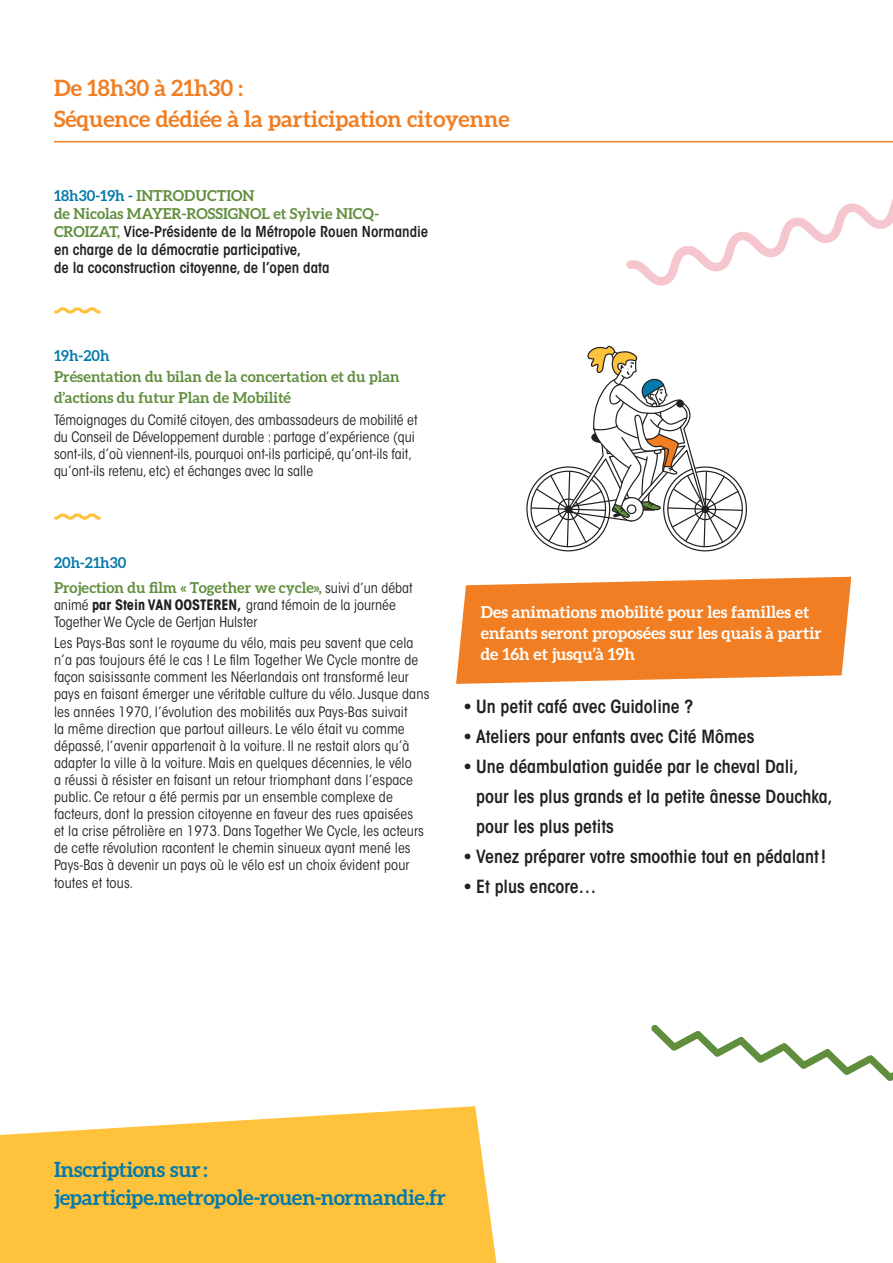
<style>
.page{position:relative;width:893px;height:1263px;background:#fff}
.page>*{position:absolute;margin:0;border:0;box-sizing:border-box;transform-origin:0 0}
.t1{font:700 22.5px/31px "Aleo";color:#f17e22}
.t2{font:700 21px/27.5px "Aleo";letter-spacing:-.005em;color:#057aaa}
.t3{font:600 condensed 18px/30px "ITC Avant Garde Std";color:#231f20}
.t4{font:700 16.5px/21px "Aleo";color:#fff}
.t5{font:700 15px/18.1px "Aleo";color:#608e3d}
.t6{font:600 condensed 15px/18px "ITC Avant Garde Std";color:#231f20}
.t7{font:700 15px "Aleo";color:#057aaa}
.t8{font:condensed 14.25px/17.1px "ITC Avant Garde Std";letter-spacing:.01em;color:#231f20}
.s1{color:#057aaa}
.s2{font-family:"Aleo";font-weight:700;font-stretch:normal;color:#608e3d}
.s3{font-family:"ITC Avant Garde Std";font-weight:400;font-stretch:condensed;font-size:14.25px;color:#231f20}
.s4{font-weight:700}
</style>
<div class="page">
<svg style="left:54px;top:307px;width:47px;height:7px"></svg>
<svg style="left:54px;top:513px;width:47px;height:7px"></svg>
<svg style="left:0;top:1106px;width:496px;height:157px;background:#fec851"></svg>
<svg style="left:651px;top:1025px;width:242px;height:56px"></svg>
<svg style="left:626px;top:199px;width:267px;height:87px"></svg>
<svg style="left:530px;top:345px;width:213px;height:203px"></svg>
<hr style="left:54px;top:141px;width:839px;height:1px;background:#f17e22">
<svg style="left:456px;top:577px;width:395px;height:107px;background:#f28b38"></svg>
<h1 class="t1" style="left:54px;top:72px;width:457px">De 18h30 à 21h30 :<br>Séquence dédiée à la participation citoyenne</h1>
<p class="t5" style="left:54px;top:187px;width:327px"><span class="s1">18h30-19h -</span> INTRODUCTION<br>de Nicolas MAYER-ROSSIGNOL et Sylvie NICQ-</p>
<p class="t6" style="left:54px;top:223px;width:376px"><span class="s2">CROIZAT,</span> Vice-Présidente de la Métropole Rouen Normandie en charge de la démocratie participative,<br>de la coconstruction citoyenne, de l’open data</p>
<p class="t7" style="left:54px;top:347px;width:57px">19h-20h</p>
<p class="t5" style="left:54px;top:366px;width:347px;line-height:21px">Présentation du bilan de la concertation et du plan d’actions du futur Plan de Mobilité</p>
<p class="t8" style="left:54px;top:411px;width:365px">Témoignages du Comité citoyen, des ambassadeurs de mobilité et du Conseil de Développement durable : partage d’expérience (qui sont-ils, d’où viennent-ils, pourquoi ont-ils participé, qu’ont-ils fait, qu’ont-ils retenu, etc) et échanges avec la salle</p>
<p class="t5" style="left:54px;top:549px;width:360px;line-height:25.2px"><span class="s1">20h-21h30<br></span>Projection du film « Together we cycle», <span class="s3">suivi d’un débat</span></p>
<p class="t8" style="left:54px;top:596px;width:343px">animé <span class="s4">par Stein VAN OOSTEREN,</span> grand témoin de la journée<br>Together We Cycle de Gertjan Hulster</p>
<p class="t8" style="left:54px;top:634px;width:377px">Les Pays-Bas sont le royaume du vélo, mais peu savent que cela n’a pas toujours été le cas ! Le film Together We Cycle montre de façon saisissante comment les Néerlandais ont transformé leur pays en faisant émerger une véritable culture du vélo. Jusque dans les années 1970, l’évolution des mobilités aux Pays-Bas suivait<br>la même direction que partout ailleurs.Le vélo était vu comme dépassé, l’avenir appartenait à la voiture. Il ne restait alors qu’à adapter la ville à la voiture. Mais en quelques décennies, le vélo<br>a réussi à résister en faisant un retour triomphant dans l’espace public. Ce retour a été permis par un ensemble complexe de facteurs, dont la pression citoyenne en faveur des rues apaisées<br>et la crise pétrolière en 1973. Dans Together We Cycle, les acteurs de cette révolution racontent le chemin sinueux ayant mené les Pays-Bas à devenir un pays où le vélo est un choix évident pour toutes et tous.</p>
<p class="t4" style="left:481px;top:601px;width:342px">Des animations mobilité pour les familles et enfants seront proposées sur les quais à partir de 16h et jusqu’à 19h</p>
<p class="t3" style="left:463px;top:691px;width:231px">• Un petit café avec Guidoline ?</p>
<p class="t3" style="left:463px;top:721px;width:292px">• Ateliers pour enfants avec Cité Mômes</p>
<p class="t3" style="left:476px;top:751px;width:358px;text-indent:-13px">• Une déambulation guidée par le cheval Dali, pour les plus grands et la petite ânesse Douchka, pour les plus petits</p>
<p class="t3" style="left:463px;top:841px;width:364px">• Venez préparer votre smoothie tout en pédalant!</p>
<p class="t3" style="left:463px;top:871px;width:135px">• Et plus encore…</p>
<h2 class="t2" style="left:54px;top:1156px;width:394px">Inscriptions sur : jeparticipe.metropole-rouen-normandie.fr</h2>
</div>
